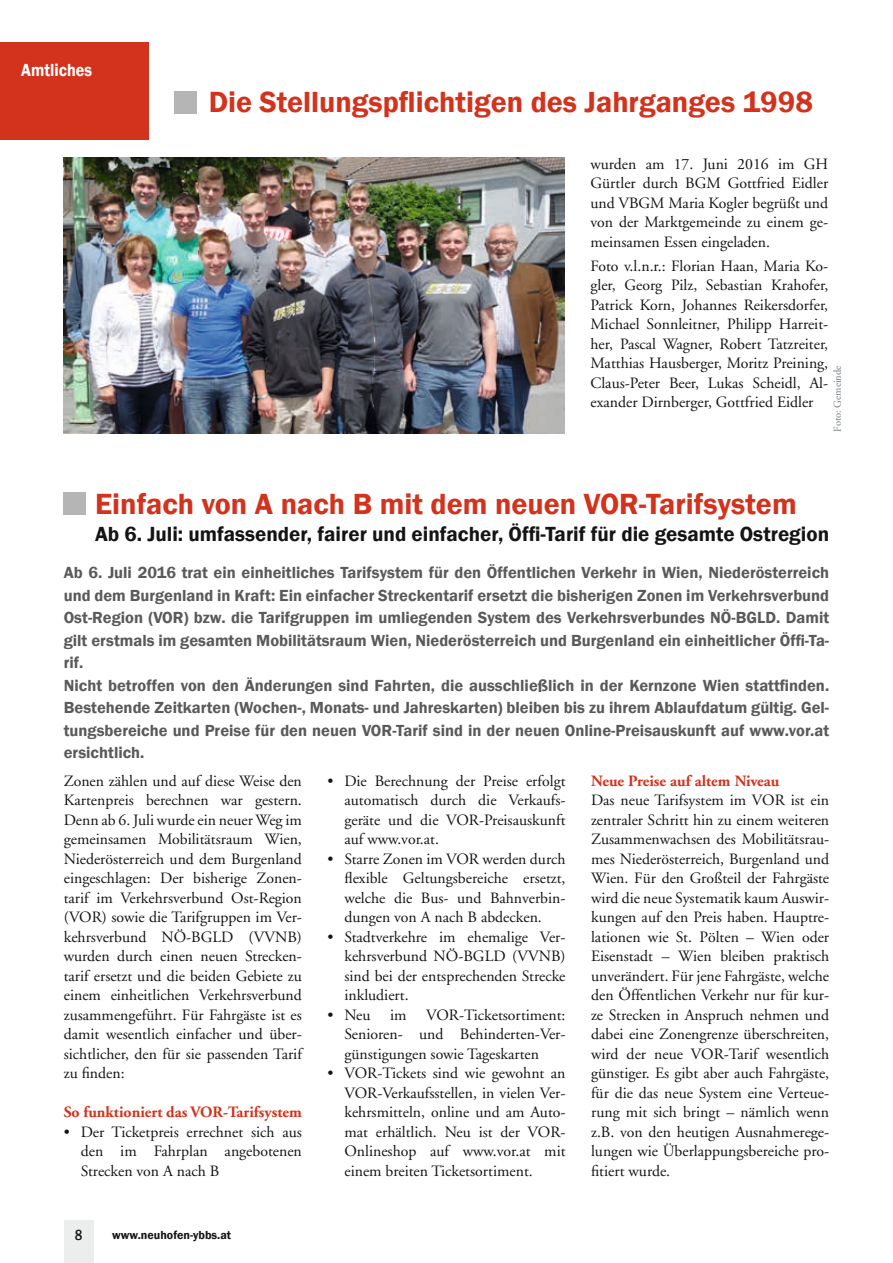
<style>
.page{position:relative;width:893px;height:1263px;background:#fff}
.page>*{position:absolute;margin:0;border:0;box-sizing:border-box;transform-origin:0 0}
.t1{font:600 30px "Franklin Gothic";color:#d3321c}
.t2{font:600 21px "Franklin Gothic";color:#131413}
.t3{font:600 18px "Franklin Gothic";color:#fff;scale:.9 1}
.t4{font:600 16.5px/22.5px "Franklin Gothic";color:#5a5a5a}
.t5{font:15.75px/19.5px "Adobe Garamond";color:#131413;text-align:justify}
.t6{font:700 15.75px "Adobe Garamond";color:#d3321c}
.t7{font:500 condensed 15px "Franklin Gothic";color:#131413}
.t8{font:600 12px "Franklin Gothic";color:#131413}
.t9{font:10.5px "Adobe Garamond";color:#757c80}
</style>
<div class="page">
<div style="left:0;top:43px;width:149px;height:97px;background:#d3321c"></div>
<div style="left:64px;top:1220px;width:30px;height:43px;background:#eceded"></div>
<div style="left:64px;top:492px;width:22px;height:23px;background:#b5b5b6"></div>
<div style="left:174px;top:91px;width:23px;height:23px;background:#b5b5b6"></div>
<img style="left:64px;top:157px;width:501px;height:277px">
<p class="t3" style="left:21px;top:59px;width:80px">Amtliches</p>
<h1 class="t1" style="left:209px;top:84px;width:606px">Die Stellungspflichtigen des Jahrganges 1998</h1>
<p class="t5" style="left:590px;top:155px;width:239px">wurden am 17. Juni 2016 im GH Gürtler durch BGM Gottfried Eidler und VBGM Maria Kogler begrüßt und von der Marktgemeinde zu einem ge&shy;meinsamen Essen eingeladen.</p>
<p class="t5" style="left:590px;top:256px;width:239px">Foto v.l.n.r.: Florian Haan, Maria Ko&shy;gler, Georg Pilz, Sebastian Krahofer, Patrick Korn, Johannes Reikersdorfer, Michael Sonnleitner, Philipp Harreit&shy;her, Pascal Wagner, Robert Tatzreiter, Matthias Hausberger, Moritz Preining, Claus-Peter Beer, Lukas Scheidl, Al&shy;exander Dirnberger, Gottfried Eidler</p>
<p class="t9" style="left:832px;top:432px;width:68px;rotate:-90deg">Foto: Gemeinde</p>
<h1 class="t1" style="left:95px;top:485px;width:703px">Einfach von A nach B mit dem neuen VOR-Tarifsystem</h1>
<h2 class="t2" style="left:95px;top:521px;width:736px">Ab 6. Juli: umfassender, fairer und einfacher, Öffi-Tarif für die gesamte Ostregion</h2>
<p class="t4" style="left:64px;top:562px;width:767px">Ab 6. Juli 2016 trat ein einheitliches Tarifsystem für den Öffentlichen Verkehr in Wien, Niederösterreich und dem Burgenland in Kraft: Ein einfacher Streckentarif ersetzt die bisherigen Zonen im Verkehrsverbund Ost-Region (VOR) bzw. die Tarifgruppen im umliegenden System des Verkehrsverbundes NÖ-BGLD. Damit gilt erstmals im gesamten Mobilitätsraum Wien, Niederösterreich und Burgenland ein einheitlicher Öffi-Ta&shy;rif.<br>Nicht betroffen von den Änderungen sind Fahrten, die ausschließlich in der Kernzone Wien stattfinden.<br>Bestehende Zeitkarten (Wochen-, Monats- und Jahreskarten) bleiben bis zu ihrem Ablaufdatum gültig. Gel&shy;tungsbereiche und Preise für den neuen VOR-Tarif sind in der neuen Online-Preisauskunft auf www.vor.at ersichtlich.</p>
<p class="t5" style="left:64px;top:771px;width:240px">Zonen zählen und auf diese Weise den Kartenpreis berechnen war gestern.<br>Denn ab 6. Juli wurde ein neuer Weg im gemeinsamen Mobilitätsraum Wien, Niederösterreich und dem Burgenland eingeschlagen: Der bisherige Zonen&shy;tarif im Verkehrsverbund Ost-Region (VOR) sowie die Tarifgruppen im Ver&shy;kehrsverbund NÖ-BGLD (VVNB) wurden durch einen neuen Strecken&shy;tarif ersetzt und die beiden Gebiete zu einem einheitlichen Verkehrsverbund zusammengeführt. Für Fahrgäste ist es damit wesentlich einfacher und über&shy;sichtlicher, den für sie passenden Tarif zu finden:</p>
<p class="t6" style="left:64px;top:1104px;width:240px">So funktioniert das VOR-Tarifsystem</p>
<p class="t5" style="left:81px;top:1122px;width:223px;text-indent:-17px">• Der Ticketpreis errechnet sich aus den im Fahrplan angebotenen Strecken von A nach B</p>
<p class="t7" style="left:75px;top:1225px;width:9px">8</p>
<p class="t8" style="left:112px;top:1228px;width:120px">www.neuhofen-ybbs.at</p>
<p class="t5" style="left:344px;top:771px;width:223px;text-indent:-17px">• Die Berechnung der Preise erfolgt automatisch durch die Verkaufs&shy;geräte und die VOR-Preisauskunft auf www.vor.at.</p>
<p class="t5" style="left:344px;top:849px;width:223px;text-indent:-17px">• Starre Zonen im VOR werden durch flexible Geltungsbereiche ersetzt, welche die Bus- und Bahnverbin&shy;dungen von A nach B abdecken.</p>
<p class="t5" style="left:344px;top:927px;width:223px;text-indent:-17px">• Stadtverkehre im ehemalige Ver&shy;kehrsverbund NÖ-BGLD (VVNB) sind bei der entsprechenden Strecke inkludiert.</p>
<p class="t5" style="left:344px;top:1005px;width:223px;text-indent:-17px">• Neu im VOR-Ticketsortiment:<br>Senioren- und Behinderten-Ver&shy;günstigungen sowie Tageskarten</p>
<p class="t5" style="left:344px;top:1064px;width:223px;text-indent:-17px">• VOR-Tickets sind wie gewohnt an VOR-Verkaufsstellen, in vielen Ver&shy;kehrsmitteln, online und am Auto&shy;mat erhältlich. Neu ist der VOR-Onlineshop auf www.vor.at mit einem breiten Ticketsortiment.</p>
<p class="t6" style="left:591px;top:772px;width:190px">Neue Preise auf altem Niveau</p>
<p class="t5" style="left:591px;top:791px;width:240px">Das neue Tarifsystem im VOR ist ein zentraler Schritt hin zu einem weiteren Zusammenwachsen des Mobilitätsrau&shy;mes Niederösterreich, Burgenland und Wien. Für den Großteil der Fahrgäste wird die neue Systematik kaum Auswir&shy;kungen auf den Preis haben. Hauptre&shy;lationen wie St. Pölten – Wien oder Eisenstadt – Wien bleiben praktisch unverändert. Für jene Fahrgäste, welche den Öffentlichen Verkehr nur für kur&shy;ze Strecken in Anspruch nehmen und dabei eine Zonengrenze überschreiten, wird der neue VOR-Tarif wesentlich günstiger. Es gibt aber auch Fahrgäste, für die das neue System eine Verteue&shy;rung mit sich bringt – nämlich wenn z.B. von den heutigen Ausnahmerege&shy;lungen wie Überlappungsbereiche pro&shy;fitiert wurde.</p>
</div>
